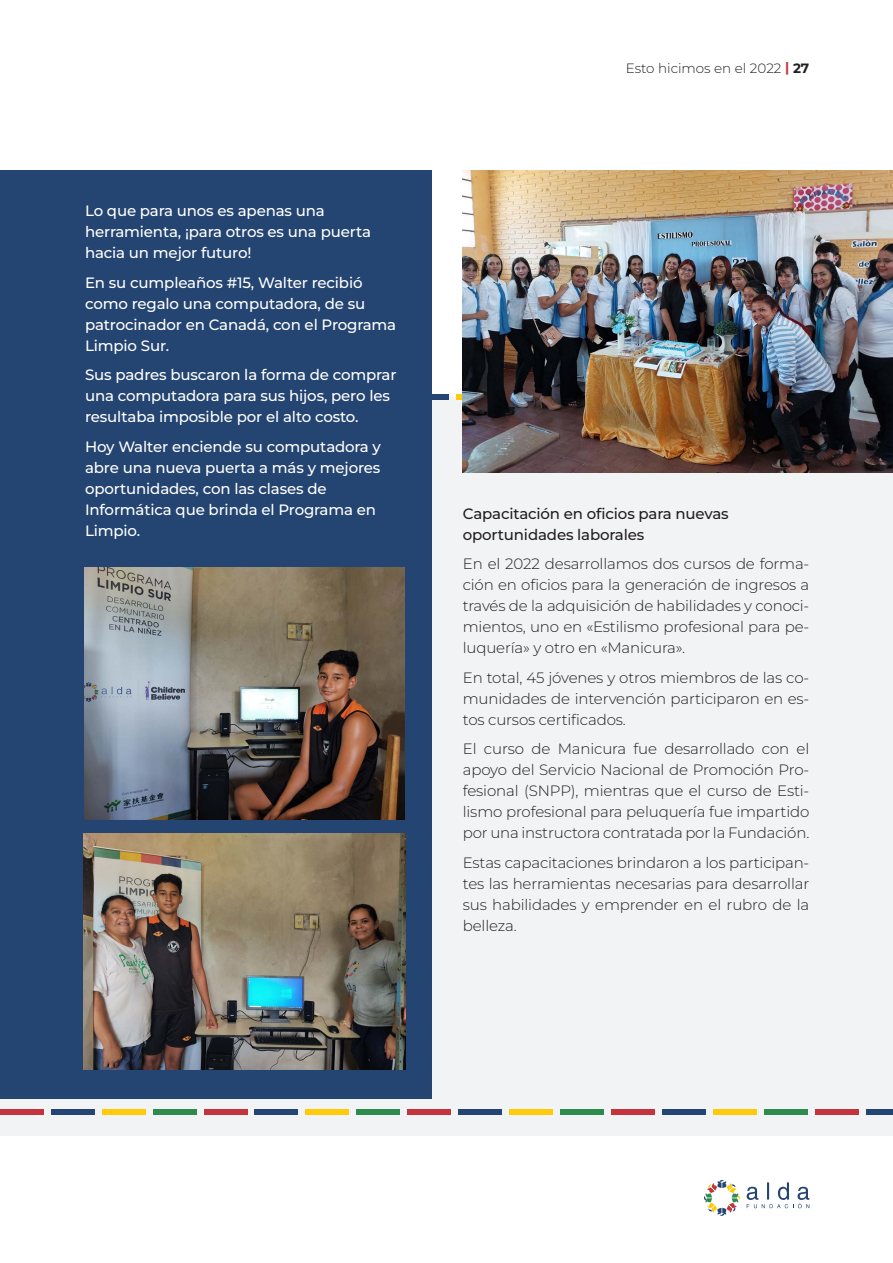
<style>
.page{position:relative;width:893px;height:1263px;background:#fff}
.page>*{position:absolute;margin:0;border:0;box-sizing:border-box;transform-origin:0 0}
.texto_central{font:300 15px/21px "Montserrat";letter-spacing:-.01em;color:#231f20;text-align:justify}
.texto_central_medium{font:500 15px/21px "Montserrat";letter-spacing:-.01em;color:#fff}
.texto_central_medium-2{font:500 15px/21px "Montserrat";letter-spacing:-.01em;color:#231f20}
.t1{font:300 13.5px "Montserrat";color:#231f20}
.s1{font-weight:700;color:#c5333c}
.s2{font-weight:700}
</style>
<div class="page">
<div style="left:0;top:397px;width:893px;height:738px;background:#f2f3f4"></div>
<svg style="left:704px;top:1180px;width:36px;height:36px"></svg>
<svg style="left:747px;top:1182px;width:62px;height:26px"></svg>
<div style="left:0;top:1109px;width:43px;height:6px;background:#c5333c"></div>
<div style="left:51px;top:1109px;width:43px;height:6px;background:#244471"></div>
<div style="left:102px;top:1109px;width:43px;height:6px;background:#feca0a"></div>
<div style="left:153px;top:1109px;width:43px;height:6px;background:#2d8b4e"></div>
<div style="left:204px;top:1109px;width:43px;height:6px;background:#c5333c"></div>
<div style="left:254px;top:1109px;width:44px;height:6px;background:#244471"></div>
<div style="left:305px;top:1109px;width:44px;height:6px;background:#feca0a"></div>
<div style="left:356px;top:1109px;width:44px;height:6px;background:#2d8b4e"></div>
<div style="left:407px;top:1109px;width:44px;height:6px;background:#c5333c"></div>
<div style="left:459px;top:1109px;width:43px;height:6px;background:#244471"></div>
<div style="left:510px;top:1109px;width:43px;height:6px;background:#feca0a"></div>
<div style="left:561px;top:1109px;width:43px;height:6px;background:#2d8b4e"></div>
<div style="left:612px;top:1109px;width:43px;height:6px;background:#c5333c"></div>
<div style="left:663px;top:1109px;width:43px;height:6px;background:#244471"></div>
<div style="left:714px;top:1109px;width:43px;height:6px;background:#feca0a"></div>
<div style="left:765px;top:1109px;width:43px;height:6px;background:#2d8b4e"></div>
<div style="left:816px;top:1109px;width:43px;height:6px;background:#c5333c"></div>
<div style="left:867px;top:1109px;width:26px;height:6px;background:#244471"></div>
<div style="left:406px;top:394px;width:43px;height:6px;background:#244471"></div>
<svg style="left:457px;top:394px;width:6px;height:6px"></svg>
<div style="left:0;top:170px;width:432px;height:928px;background:#244471"></div>
<img style="left:84px;top:834px;width:322px;height:235px">
<img style="left:463px;top:170px;width:430px;height:302px">
<img style="left:85px;top:568px;width:320px;height:251px">
<p class="texto_central_medium" style="left:85px;top:200px;width:287px">Lo que para unos es apenas una herramienta, ¡para otros es una puerta hacia un mejor futuro!</p>
<p class="texto_central_medium" style="left:85px;top:271px;width:313px">En su cumpleaños #15, Walter recibió como regalo una computadora, de su patrocinador en Canadá, con el Programa<br>Limpio Sur.</p>
<p class="texto_central_medium" style="left:85px;top:364px;width:313px">Sus padres buscaron la forma de comprar una computadora para sus hijos, pero les resultaba imposible por el alto costo.</p>
<p class="texto_central_medium" style="left:85px;top:435px;width:297px">Hoy Walter enciende su computadora y abre una nueva puerta a más y mejores oportunidades, con las clases de<br>Informática que brinda el Programa en<br>Limpio.</p>
<p class="t1" style="left:626px;top:60px;width:185px">Esto hicimos en el 2022 <span class="s1">|</span> <span class="s2">27</span></p>
<p class="texto_central_medium-2" style="left:463px;top:502px;width:267px">Capacitación en oficios para nuevas oportunidades laborales</p>
<p class="texto_central" style="left:463px;top:553px;width:348px">En el 2022 desarrollamos dos cursos de forma&shy;ción en oficios para la generación de ingresos a través de la adquisición de habilidades y conoci&shy;mientos, uno en «Estilismo profesional para pe&shy;luquería» y otro en «Manicura».</p>
<p class="texto_central" style="left:463px;top:666px;width:348px">En total, 45 jóvenes y otros miembros de las co&shy;munidades de intervención participaron en es&shy;tos cursos certificados.</p>
<p class="texto_central" style="left:463px;top:738px;width:348px">El curso de Manicura fue desarrollado con el apoyo del Servicio Nacional de Promoción Pro&shy;fesional (SNPP), mientras que el curso de Esti&shy;lismo profesional para peluquería fue impartido por una instructora contratada por la Fundación.</p>
<p class="texto_central" style="left:463px;top:851px;width:348px">Estas capacitaciones brindaron a los participan&shy;tes las herramientas necesarias para desarrollar sus habilidades y emprender en el rubro de la belleza.</p>
</div>
